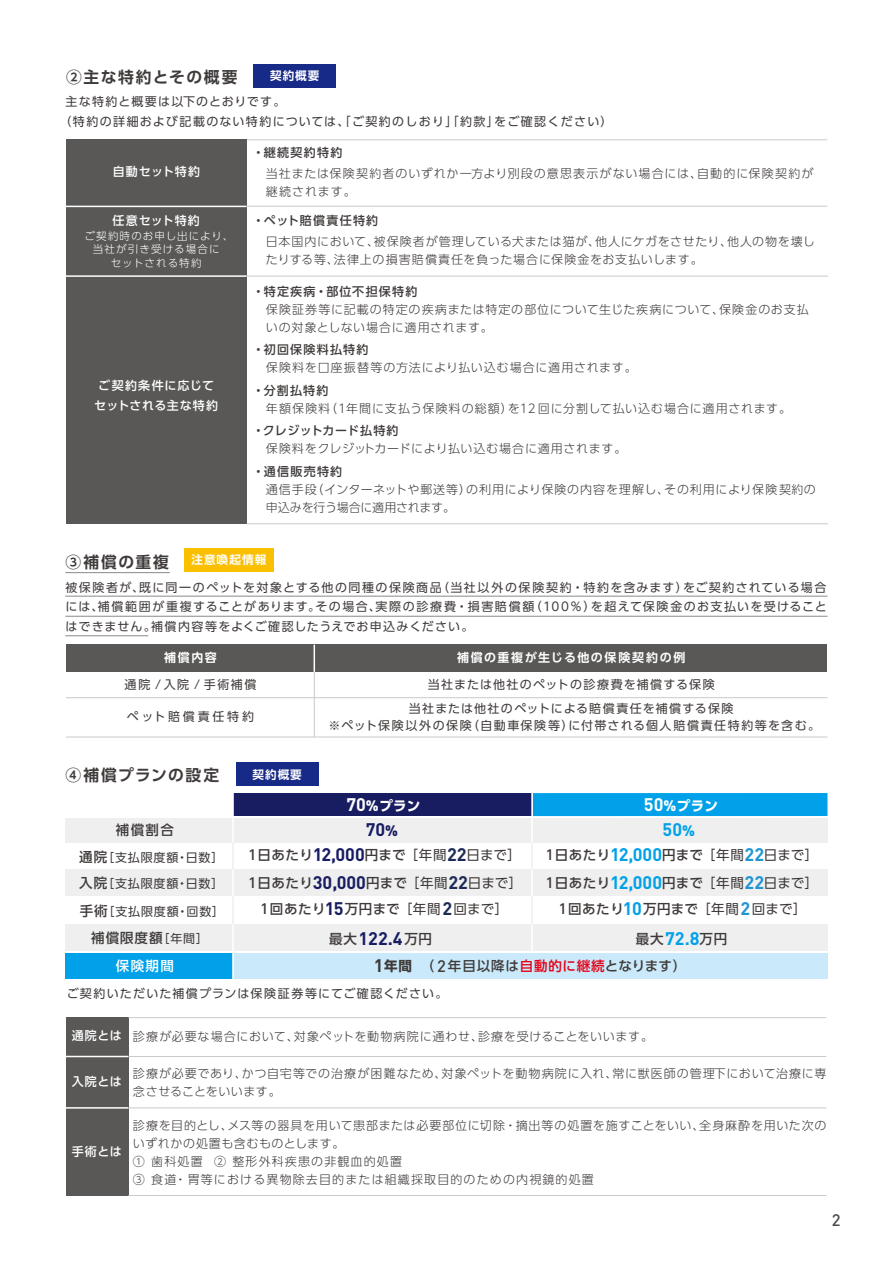
<style>
.page{position:relative;width:893px;height:1263px;background:#fff}
.page>*{position:absolute;margin:0;border:0;box-sizing:border-box;transform-origin:0 0}
.t1{font:700 18px "DIN Pro";color:#181d62}
.t2{font:700 18px "DIN Pro";color:#00a1e9}
.t3{font:500 16.5px "DIN Pro";color:#4d4a4a}
.t4{font:700 15.75px "UD Shin Go Pro De";letter-spacing:.105em;color:#3f3b3a}
.t5{font:500 13.5px "UD Shin Go Pro";letter-spacing:.04em;color:#3f3b3a}
.t6{font:700 13.5px "UD Shin Go Pro";letter-spacing:.02em;color:#fff}
.t7{font:500 13.5px "UD Shin Go Pro";color:#fff}
.t8{font:300 12px/18px "UD Shin Go Pro";letter-spacing:.065em;color:#3f3b3a}
.t9{font:12px/19.5px "UD Shin Go Pro";letter-spacing:.105em;color:#3f3b3a}
.t10{font:300 12px/18px "UD Shin Go Pro";letter-spacing:.085em;color:#3f3b3a}
.t11{font:300 12px/18px "UD Shin Go Pro";letter-spacing:.03em;color:#3f3b3a}
.t12{font:500 12px "UD Shin Go Pro";letter-spacing:.105em;color:#3f3b3a}
.t13{font:12px/24px "UD Shin Go Pro";letter-spacing:.085em;color:#3f3b3a;text-align:center}
.t14{font:500 12px/20.2px "UD Shin Go Pro";letter-spacing:.06em;color:#fff;text-align:center}
.t15{font:12px/25.8px "UD Shin Go Pro";letter-spacing:.07em;color:#3f3b3a}
.t16{font:700 12px "UD Shin Go Pro De";letter-spacing:.135em;color:#fff}
.t17{font:500 12px "UD Shin Go Pro";letter-spacing:.035em;color:#3f3b3a}
.t18{font:12px "UD Shin Go Pro";letter-spacing:.225em;color:#3f3b3a}
.t19{font:700 11.55px "UD Shin Go Pro De";letter-spacing:.09em;color:#fff}
.t20{font:300 10.5px/13.5px "UD Shin Go Pro";letter-spacing:.105em;color:#fff;text-align:center}
.s1{font-family:"DIN Pro";font-size:18px}
.s2{font-family:"DIN Pro";font-weight:900;font-size:15px}
.s3{font-weight:900;font-size:15px}
.s4{font-weight:500;font-size:13.5px}
.s5{font-family:"DIN Pro";font-weight:700;font-size:18px;color:#181d62}
.s6{font-weight:400}
.s7{font-family:"DIN Pro";font-weight:700;font-size:18px;color:#1d2a55}
.s8{font-family:"DIN Pro";font-weight:700;font-size:18px;color:#00a1e9}
.s9{font-family:"DIN Pro";font-weight:700;font-size:18px;color:#1f95d4}
.s10{font-weight:400;font-size:12px}
.s11{font-family:"UD Shin Go Pro";font-weight:500;font-size:13.5px;color:#3f3b3a}
.s12{font-family:"DIN Pro";font-weight:700;font-size:18px}
.s13{font-weight:700}
.s14{font-family:"DIN Pro";font-size:16.5px}
.s15{color:#e60013}
.s16{font-weight:500;color:#fff}
</style>
<div class="page">
<div style="left:253px;top:64px;width:83px;height:24px;background:#182a88"></div>
<div style="left:185px;top:548px;width:89px;height:24px;background:#fabf00"></div>
<div style="left:236px;top:762px;width:83px;height:24px;background:#182a88"></div>
<div style="left:65px;top:953px;width:168px;height:25px;background:#00a1e9"></div>
<div style="left:65px;top:818px;width:762px;height:24px;background:#efeff0"></div>
<div style="left:65px;top:869px;width:762px;height:27px;background:#efeff0"></div>
<div style="left:65px;top:924px;width:762px;height:27px;background:#efeff0"></div>
<div style="left:533px;top:793px;width:294px;height:23px;background:#00a1e9"></div>
<div style="left:233px;top:793px;width:298px;height:23px;background:#181d62"></div>
<div style="left:233px;top:953px;width:594px;height:25px;background:#cae9fa"></div>
<hr style="left:232px;top:787px;width:2px;height:194px;background:#fff">
<hr style="left:232px;top:842px;width:2px;height:27px;background:#efeff0">
<hr style="left:232px;top:896px;width:2px;height:29px;background:#efeff0">
<hr style="left:247px;top:206px;width:580px;height:1px;background:#c9cacb">
<hr style="left:247px;top:139px;width:580px;height:1px;background:#c9cacb">
<hr style="left:247px;top:276px;width:581px;height:1px;background:#c9cacb">
<div style="left:66px;top:140px;width:181px;height:384px;background:#595857"></div>
<hr style="left:247px;top:523px;width:581px;height:1px;background:#c9cacb">
<div style="left:66px;top:1017px;width:62px;height:178px;background:#595857"></div>
<hr style="left:66px;top:1056px;width:62px;height:1px;background:#fff">
<hr style="left:66px;top:1107px;width:62px;height:1px;background:#fff">
<hr style="left:128px;top:1056px;width:698px;height:1px;background:#c9cacb">
<hr style="left:128px;top:1017px;width:698px;height:1px;background:#c9cacb">
<hr style="left:128px;top:1107px;width:698px;height:1px;background:#c9cacb">
<hr style="left:128px;top:1195px;width:698px;height:1px;background:#c9cacb">
<hr style="left:531px;top:793px;width:2px;height:158px;background:#fff">
<hr style="left:531px;top:842px;width:2px;height:27px;background:#efeff0">
<hr style="left:531px;top:896px;width:2px;height:29px;background:#efeff0">
<hr style="left:314px;top:672px;width:1px;height:65px;background:#c9cacb">
<hr style="left:66px;top:697px;width:761px;height:1px;background:#c9cacb">
<hr style="left:66px;top:737px;width:761px;height:1px;background:#c9cacb">
<div style="left:66px;top:645px;width:760px;height:27px;background:#595857"></div>
<svg style="left:314px;top:645px;width:1px;height:27px"></svg>
<hr style="left:65px;top:206px;width:182px;height:1px;background:#fff">
<hr style="left:65px;top:275px;width:182px;height:2px;background:#fff">
<hr style="left:65px;top:572px;width:105px;height:1px;background:#898989">
<hr style="left:65px;top:596px;width:762px;height:1px;background:#898989">
<hr style="left:65px;top:635px;width:83px;height:1px;background:#898989">
<hr style="left:65px;top:616px;width:762px;height:1px;background:#898989">
<h3 class="t4" style="left:66px;top:64px;width:173px">②主な特約とその概要</h3>
<p class="t9" style="left:59px;top:92px;width:555px;text-indent:6px">主な特約と概要は以下のとおりです。<br>（特約の詳細および記載のない特約については、「ご契約のしおり」「約款」をご確認ください）</p>
<p class="t19" style="left:270px;top:66px;width:51px">契約概要</p>
<p class="t14" style="left:113px;top:161px;width:89px">自動セット特約</p>
<p class="t14" style="left:112px;top:210px;width:89px">任意セット特約</p>
<p class="t20" style="left:84px;top:229px;width:150px">ご契約時のお申し出により、当社が引き受ける場合に<br>セットされる特約</p>
<p class="t14" style="left:94px;top:374px;width:125px">ご契約条件に応じてセットされる主な特約</p>
<p class="t12" style="left:252px;top:143px;width:92px">・継続契約特約</p>
<p class="t8" style="left:266px;top:164px;width:549px">当社または保険契約者のいずれか一方より別段の意思表示がない場合には、自動的に保険契約が継続されます。</p>
<p class="t12" style="left:252px;top:211px;width:127px">・ペット賠償責任特約</p>
<p class="t8" style="left:266px;top:232px;width:550px">日本国内において、被保険者が管理している犬または猫が、他人にケガをさせたり、他人の物を壊したりする等、法律上の損害賠償責任を負った場合に保険金をお支払いします。</p>
<p class="t12" style="left:252px;top:281px;width:166px">・特定疾病・部位不担保特約</p>
<p class="t8" style="left:266px;top:300px;width:544px">保険証券等に記載の特定の疾病または特定の部位について生じた疾病について、保険金のお支払いの対象としない場合に適用されます。</p>
<p class="t12" style="left:252px;top:340px;width:118px">・初回保険料払特約</p>
<p class="t8" style="left:266px;top:358px;width:372px">保険料を口座振替等の方法により払い込む場合に適用されます。</p>
<p class="t12" style="left:252px;top:380px;width:78px">・分割払特約</p>
<p class="t8" style="left:266px;top:399px;width:527px">年額保険料（1年間に支払う保険料の総額）を12 回に分割して払い込む場合に適用されます。</p>
<p class="t17" style="left:252px;top:421px;width:148px">・クレジットカード払特約</p>
<p class="t8" style="left:266px;top:439px;width:362px">保険料をクレジットカードにより払い込む場合に適用されます。</p>
<p class="t12" style="left:252px;top:461px;width:91px">・通信販売特約</p>
<p class="t11" style="left:266px;top:480px;width:551px">通信手段（インターネットや郵送等）の利用により保険の内容を理解し、その利用により保険契約の申込みを行う場合に適用されます。</p>
<p class="t19" style="left:192px;top:550px;width:76px">注意喚起情報</p>
<h3 class="t4" style="left:65px;top:549px;width:105px">③補償の重複</h3>
<p class="t9" style="left:65px;top:577px;width:763px;text-align:justify">被保険者が､既に同一のペットを対象とする他の同種の保険商品（当社以外の保険契約・特約を含みます）をご契約されている場合には､補償範囲が重複することがあります。その場合､実際の診療費・損害賠償額（100％）を超えて保険金のお支払いを受けることはできません。補償内容等をよくご確認したうえでお申込みください。</p>
<p class="t16" style="left:164px;top:647px;width:54px">補償内容</p>
<p class="t16" style="left:457px;top:647px;width:230px">補償の重複が生じる他の保険契約の例</p>
<p class="t9" style="left:125px;top:674px;width:133px">通院 /入院 / 手術補償</p>
<p class="t13" style="left:409px;top:672px;width:326px">当社または他社のペットの診療費を補償する保険<br>当社または他社のペットによる賠償責任を補償する保険</p>
<p class="t9" style="left:328px;top:715px;width:493px">※ペット保険以外の保険（自動車保険等）に付帯される個人賠償責任特約等を含む。</p>
<p class="t18" style="left:127px;top:706px;width:129px">ペット賠償責任特約</p>
<h3 class="t4" style="left:65px;top:762px;width:155px">④補償プランの設定</h3>
<p class="t19" style="left:252px;top:765px;width:51px">契約概要</p>
<p class="t6" style="left:346px;top:794px;width:76px"><span class="s1">70</span><span class="s2">%</span>プラン</p>
<p class="t6" style="left:644px;top:794px;width:76px"><span class="s1">50</span><span class="s2">%</span>プラン</p>
<p class="t5" style="left:116px;top:819px;width:60px">補償割合</p>
<h1 class="t1" style="left:366px;top:818px;width:34px">70<span class="s3">%</span></h1>
<h1 class="t2" style="left:663px;top:818px;width:34px">50<span class="s3">%</span></h1>
<p class="t15" style="left:79px;top:844px;width:146px"><span class="s4">通院</span>［支払限度額・日数］<span class="s4">入院</span>［支払限度額・日数］</p>
<p class="t9" style="left:80px;top:901px;width:146px"><span class="s4">手術</span>［支払限度額・回数］</p>
<p class="t5" style="left:248px;top:844px;width:275px">1日あたり<span class="s5">12,000</span>円まで <span class="s6">［年間</span><span class="s7">22</span><span class="s6">日まで］</span></p>
<p class="t5" style="left:545px;top:844px;width:275px">1日あたり<span class="s8">12,000</span>円まで <span class="s6">［年間</span><span class="s9">22</span><span class="s6">日まで］</span></p>
<p class="t5" style="left:248px;top:872px;width:276px">1日あたり<span class="s5">30,000</span>円まで <span class="s6">［年間</span><span class="s7">22</span><span class="s6">日まで］</span></p>
<p class="t5" style="left:545px;top:872px;width:275px">1日あたり<span class="s8">12,000</span>円まで <span class="s6">［年間</span><span class="s9">22</span><span class="s6">日まで］</span></p>
<p class="t5" style="left:260px;top:898px;width:250px">1回あたり<span class="s5">15</span>万円まで <span class="s6">［年間</span><span class="s7">2</span><span class="s6">回まで］</span></p>
<p class="t5" style="left:558px;top:898px;width:250px">1回あたり<span class="s8">10</span>万円まで <span class="s6">［年間</span><span class="s9">2</span><span class="s6">回まで］</span></p>
<p class="t5" style="left:91px;top:927px;width:118px">補償限度額<span class="s10">［年間］</span></p>
<h1 class="t1" style="left:329px;top:926px;width:104px"><span class="s11">最大</span>122.4<span class="s11">万円</span></h1>
<p class="t5" style="left:636px;top:927px;width:93px">最大<span class="s8">72.8</span>万円</p>
<p class="t7" style="left:116px;top:955px;width:60px">保険期間</p>
<p class="t5" style="left:374px;top:955px;width:314px"><span class="s12">1</span><span class="s13">年間</span> （ <span class="s14">2</span>年目以降は<span class="s15">自動的に継続</span>となります）</p>
<p class="t9" style="left:67px;top:983px;width:382px">ご契約いただいた補償プランは保険証券等にてご確認ください。</p>
<p class="t8" style="left:72px;top:1027px;width:583px"><span class="s16">通院とは</span> 診療が必要な場合において、対象ペットを動物病院に通わせ、診療を受けることをいいます。</p>
<p class="t14" style="left:72px;top:1071px;width:52px">入院とは</p>
<p class="t8" style="left:133px;top:1064px;width:695px">診療が必要であり、かつ自宅等での治療が困難なため、対象ペットを動物病院に入れ、常に獣医師の管理下において治療に専念させることをいいます。</p>
<p class="t14" style="left:72px;top:1141px;width:52px">手術とは</p>
<p class="t10" style="left:133px;top:1116px;width:695px">診療を目的とし、メス等の器具を用いて患部または必要部位に切除・摘出等の処置を施すことをいい、全身麻酔を用いた次のいずれかの処置も含むものとします。<br>① 歯科処置 ② 整形外科疾患の非観血的処置<br>③ 食道・胃等における異物除去目的または組織採取目的のための内視鏡的処置</p>
<h2 class="t3" style="left:832px;top:1210px;width:10px">2</h2>
</div>
